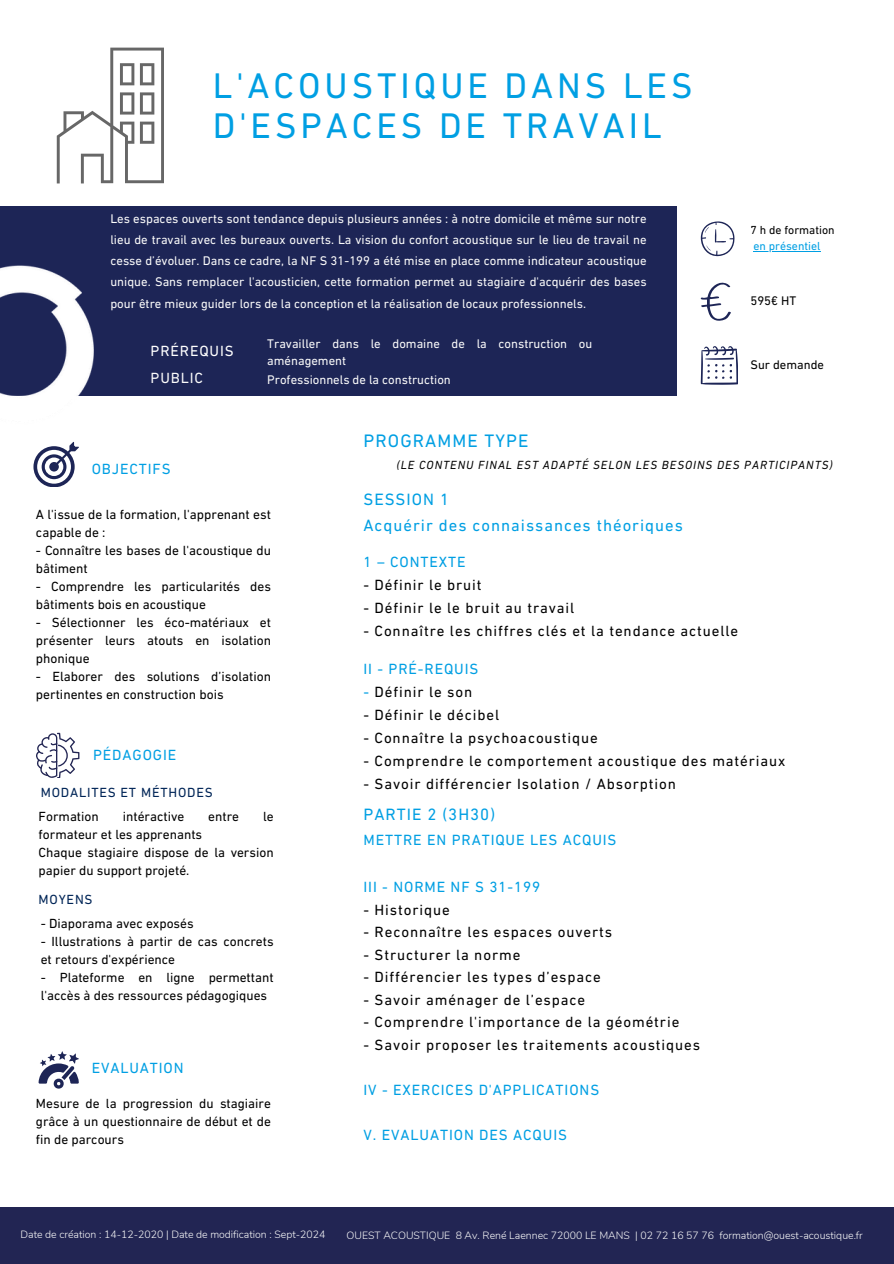
<style>
.page{position:relative;width:894px;height:1264px;background:#fff}
.page>*{position:absolute;margin:0;border:0;box-sizing:border-box;transform-origin:0 0}
.t1{font:36.3px/39.3px "DIN Next LT Pro";letter-spacing:.11em;color:#009fe3}
.t2{font:18.3px "DIN Next LT Pro";letter-spacing:.06em;color:#009fe3}
.t3{font:16.65px/25.8px "DIN Next LT Pro";letter-spacing:.06em;color:#009fe3}
.t4{font:15px "DIN Next LT Pro";letter-spacing:.06em;color:#000}
.t5{font:15px "DIN Next LT Pro";letter-spacing:.06em;color:#009fe3}
.t6{font:15px "DIN Next LT Pro";letter-spacing:.06em;color:#fff}
.t7{font:15px "DIN Next LT Pro";letter-spacing:.06em;color:#fafafa}
.t8{font:13.5px/18px "DIN Next LT Pro";color:#000}
.t9{font:13.5px "DIN Next LT Pro";letter-spacing:.06em;color:#002557}
.t10{font:12.75px/21.3px "DIN Next LT Pro";color:#fafafa;text-align:justify}
.t11{font:12.75px "DIN Next LT Pro";color:#000}
.t12{font:italic 12px "DIN Next LT Pro";letter-spacing:.08em;color:#000}
.t13{font:11.85px "DIN Next LT Pro";color:#000}
.t14{font:11.85px "DIN Next LT Pro";color:#009fe3}
.t15{font:300 10.5px "Nunito";color:#fafafa}
.s1{color:#009fe3}
</style>
<div class="page">
<div style="left:0;top:1207px;width:893px;height:56px;background:#222553"></div>
<svg style="left:700px;top:346px;width:37px;height:39px"></svg>
<svg style="left:700px;top:221px;width:35px;height:36px"></svg>
<svg style="left:700px;top:282px;width:30px;height:39px"></svg>
<div style="left:0;top:206px;width:677px;height:189px;background:#1d2556"></div>
<img style="left:0;top:135px;width:103px;height:314px">
<svg style="left:33px;top:442px;width:45px;height:45px"></svg>
<svg style="left:36px;top:732px;width:43px;height:45px"></svg>
<svg style="left:39px;top:1051px;width:40px;height:38px"></svg>
<hr style="left:753px;top:251px;width:67px;height:1px;background:#009fe3">
<svg style="left:57px;top:48px;width:107px;height:135px"></svg>
<p class="t1" style="left:213px;top:69px;width:481px">L'ACOUSTIQUE DANS LES<br>D'ESPACES DE TRAVAIL</p>
<h1 class="t10" style="left:110px;top:209px;width:537px">Les espaces ouverts sont tendance depuis plusieurs années : à notre domicile et même sur notre lieu de travail avec les bureaux ouverts. La vision du confort acoustique sur le lieu de travail ne cesse d’évoluer. Dans ce cadre, la NF S 31-199 a été mise en place comme indicateur acoustique unique. Sans remplacer l'acousticien, cette formation permet au stagiaire d'acquérir des bases pour être mieux guider lors de la conception et la réalisation de locaux professionnels.</h1>
<h4 class="t6" style="left:150px;top:344px;width:85px">PRÉREQUIS</h4>
<h4 class="t10" style="left:267px;top:336px;width:326px;line-height:17px">Travailler dans le domaine de la construction ou aménagement</h4>
<p class="t7" style="left:150px;top:372px;width:54px">PUBLIC</p>
<p class="t10" style="left:267px;top:370px;width:185px">Professionnels de la construction</p>
<p class="t2" style="left:363px;top:433px;width:166px">PROGRAMME TYPE</p>
<p class="t13" style="left:750px;top:225px;width:86px">7 h de formation</p>
<p class="t14" style="left:753px;top:241px;width:69px">en présentiel</p>
<p class="t11" style="left:750px;top:295px;width:47px">595€ HT</p>
<p class="t11" style="left:750px;top:359px;width:75px">Sur demande</p>
<p class="t5" style="left:92px;top:462px;width:80px">OBJECTIFS</p>
<p class="t8" style="left:36px;top:506px;width:236px">A l'issue de la formation, l'apprenant est capable de :</p>
<h2 class="t8" style="left:36px;top:542px;width:236px">- Connaître les bases de l'acoustique du bâtiment</h2>
<p class="t8" style="left:36px;top:578px;width:236px">- Comprendre les particularités des bâtiments bois en acoustique</p>
<h4 class="t8" style="left:36px;top:614px;width:236px;text-align:justify">- Sélectionner les éco-matériaux et présenter leurs atouts en isolation phonique</h4>
<p class="t8" style="left:36px;top:668px;width:236px">- Elaborer des solutions d’isolation pertinentes en construction bois</p>
<p class="t5" style="left:93px;top:748px;width:85px">PÉDAGOGIE</p>
<p class="t9" style="left:41px;top:787px;width:173px">MODALITES ET MÉTHODES</p>
<p class="t8" style="left:39px;top:809px;width:62px">Formation</p>
<p class="t8" style="left:123px;top:809px;width:63px">intéractive</p>
<p class="t8" style="left:208px;top:809px;width:32px">entre</p>
<p class="t8" style="left:263px;top:809px;width:12px">le</p>
<p class="t8" style="left:39px;top:827px;width:165px">formateur et les apprenants</p>
<p class="t8" style="left:39px;top:844px;width:236px">Chaque stagiaire dispose de la version papier du support projeté.</p>
<p class="t9" style="left:39px;top:894px;width:55px">MOYENS</p>
<p class="t8" style="left:41px;top:915px;width:154px">- Diaporama avec exposés</p>
<h4 class="t8" style="left:41px;top:933px;width:234px">- Illustrations à partir de cas concrets et retours d'expérience</h4>
<h6 class="t8" style="left:41px;top:969px;width:234px">- Plateforme en ligne permettant l'accès à des ressources pédagogiques</h6>
<p class="t5" style="left:92px;top:1061px;width:93px">EVALUATION</p>
<h6 class="t8" style="left:36px;top:1095px;width:236px;text-align:justify">Mesure de la progression du stagiaire grâce à un questionnaire de début et de fin de parcours</h6>
<h6 class="t12" style="left:396px;top:460px;width:438px">(LE CONTENU FINAL EST ADAPTÉ SELON LES BESOINS DES PARTICIPANTS)</h6>
<p class="t3" style="left:363px;top:488px;width:321px">SESSION 1<br>Acquérir des connaissances théoriques</p>
<p class="t5" style="left:363px;top:556px;width:103px">1 – CONTEXTE</p>
<p class="t4" style="left:363px;top:579px;width:120px">- Définir le bruit</p>
<p class="t4" style="left:363px;top:602px;width:212px">- Définir le le bruit au travail</p>
<p class="t4" style="left:363px;top:625px;width:376px">- Connaître les chiffres clés et la tendance actuelle</p>
<p class="t5" style="left:363px;top:663px;width:116px">II - PRÉ-REQUIS</p>
<p class="t4" style="left:363px;top:686px;width:110px"><span class="s1">-</span> Définir le son</p>
<p class="t4" style="left:363px;top:709px;width:137px">- Définir le décibel</p>
<p class="t4" style="left:363px;top:732px;width:236px">- Connaître la psychoacoustique</p>
<p class="t4" style="left:363px;top:755px;width:423px">- Comprendre le comportement acoustique des matériaux</p>
<p class="t4" style="left:363px;top:778px;width:314px">- Savoir différencier Isolation / Absorption</p>
<p class="t3" style="left:363px;top:802px;width:133px">PARTIE 2 (3H30)</p>
<p class="t5" style="left:363px;top:833px;width:254px">METTRE EN PRATIQUE LES ACQUIS</p>
<p class="t5" style="left:363px;top:880px;width:178px">III - NORME NF S 31-199</p>
<p class="t4" style="left:363px;top:903px;width:88px">- Historique</p>
<p class="t4" style="left:363px;top:926px;width:250px">- Reconnaître les espaces ouverts</p>
<p class="t4" style="left:363px;top:948px;width:158px">- Structurer la norme</p>
<p class="t4" style="left:363px;top:971px;width:239px">- Différencier les types d’espace</p>
<p class="t4" style="left:363px;top:993px;width:223px">- Savoir aménager de l’espace</p>
<p class="t4" style="left:363px;top:1016px;width:317px">- Comprendre l'importance de la géométrie</p>
<p class="t4" style="left:363px;top:1038px;width:338px">- Savoir proposer les traitements acoustiques</p>
<p class="t5" style="left:363px;top:1083px;width:237px">IV - EXERCICES D'APPLICATIONS</p>
<p class="t5" style="left:363px;top:1128px;width:205px">V. EVALUATION DES ACQUIS</p>
<p class="t15" style="left:20px;top:1227px;width:306px">Date de création : 14-12-2020 | Date de modification : Sept-2024</p>
<p class="t15" style="left:346px;top:1228px;width:517px">OUEST ACOUSTIQUE 8 Av. René Laennec 72000 LE MANS | 02 72 16 57 76 formation@ouest-acoustique.fr</p>
</div>
